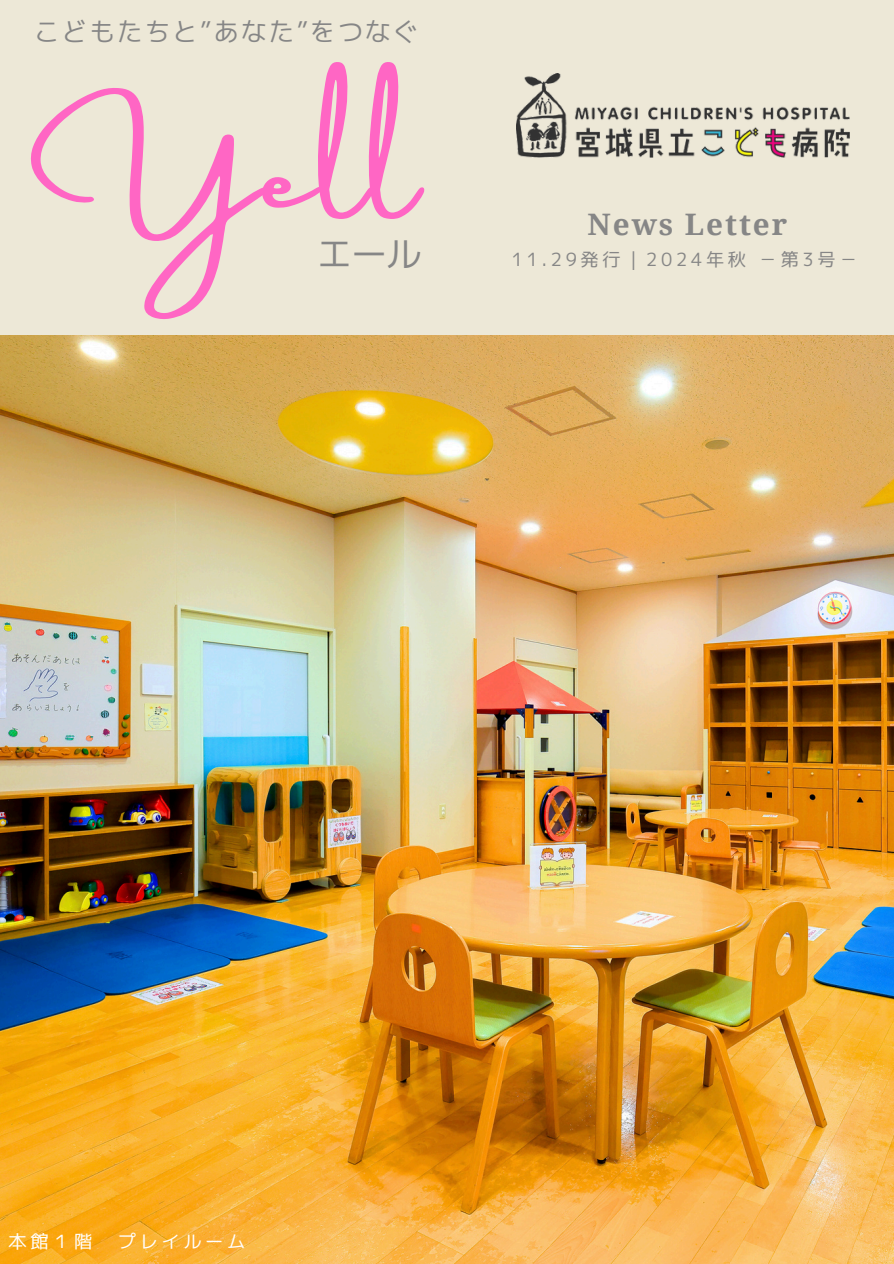
<style>
.page{position:relative;width:894px;height:1264px;background:#fff}
.page>*{position:absolute;margin:0;border:0;box-sizing:border-box;transform-origin:0 0}
.t1{font:118.5px "Amsterdam Three";color:#ff66c4}
.t2{font:36.15px "mplus 1 p regular";color:#868686}
.t3{font:700 29.55px "Noto Serif";letter-spacing:.065em;color:#868686}
.t4{font:25.65px "mplus 1 p regular";letter-spacing:.075em;color:#868686}
.t5{font:18.15px "mplus 1 p regular";letter-spacing:.205em;color:#868686}
.t6{font:18.15px "mplus 1 p regular";letter-spacing:.205em;color:#fff}
</style>
<div class="page">
<div style="left:0;top:0;width:893px;height:1263px;background:#ede8d7"></div>
<img style="left:0;top:335px;width:893px;height:928px">
<img style="left:516px;top:74px;width:332px;height:83px">
<h3 class="t4" style="left:34px;top:14px;width:386px">こどもたちと”あなた”をつなぐ</h3>
<h4 class="t1" style="left:60px;top:106px;width:360px">Yell</h4>
<p class="t2" style="left:316px;top:228px;width:107px">エール</p>
<h2 class="t3" style="left:587px;top:203px;width:201px">News Letter</h2>
<h1 class="t5" style="left:512px;top:246px;width:347px">11.29発行｜2024年秋 －第3号－</h1>
<p class="t6" style="left:9px;top:1228px;width:85px">本館１階</p>
<p class="t6" style="left:118px;top:1228px;width:129px">プレイルーム</p>
</div>
